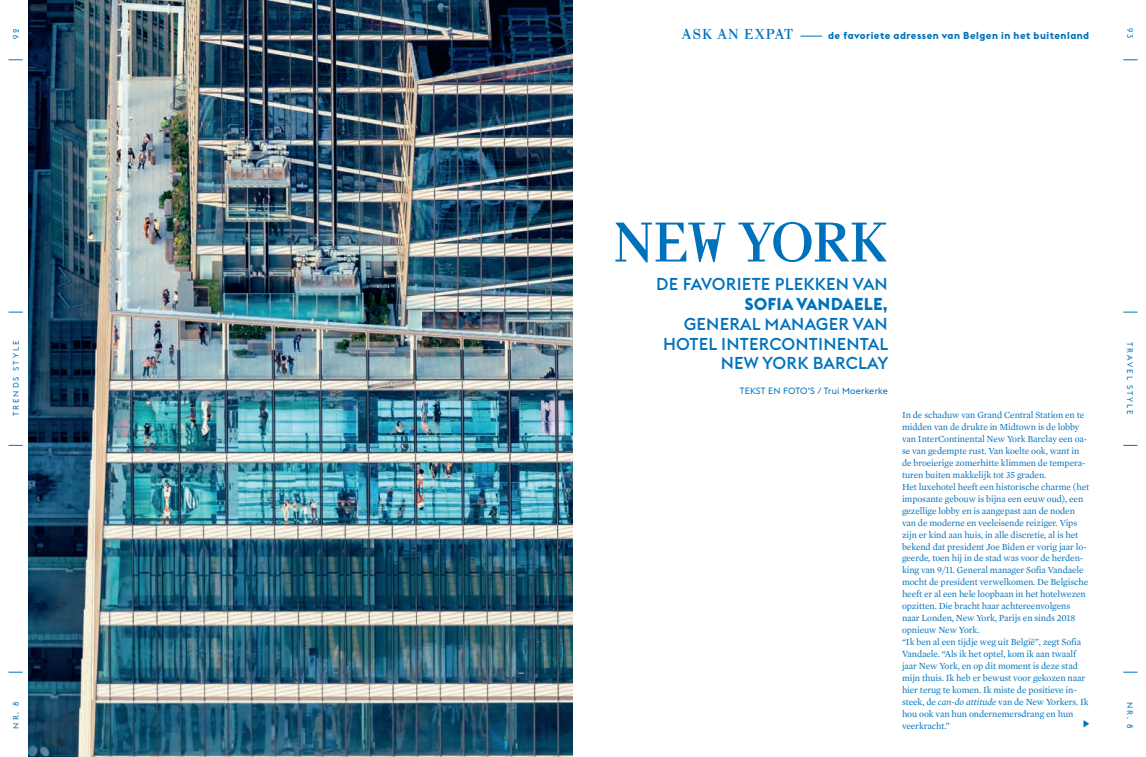
<style>
.page{position:relative;width:1146px;height:757px;background:#fff}
.page>*{position:absolute;margin:0;border:0;box-sizing:border-box;transform-origin:0 0}
.t1{font:54px "The W NYC";letter-spacing:-.035em;color:#0072bc}
.t2{font:500 17px/20px "Euclid Flex";letter-spacing:.01em;color:#0072bc;text-align:right}
.t3{font:700 17px "Euclid Flex";letter-spacing:.01em;color:#0072bc}
.t4{font:14px "The W NYC";letter-spacing:.06em;color:#0072bc}
.t5{font:700 10px "Euclid Flex";letter-spacing:.05em;color:#0072bc}
.t6{font:9.5px/11.9px "Mercury Text G1";letter-spacing:-.01em;color:#0072bc}
.t7{font:9px "Euclid Flex";letter-spacing:.03em;color:#0072bc}
.t8{font:8px "Euclid Flex";letter-spacing:.24em;color:#0072bc}
.s1{font-style:italic}
</style>
<div class="page">
<img style="left:28px;top:0;width:545px;height:757px">
<svg style="left:1083px;top:720px;width:6px;height:7px"></svg>
<svg style="left:9px;top:60px;width:14px;height:1px"></svg>
<svg style="left:9px;top:312px;width:14px;height:1px"></svg>
<svg style="left:9px;top:445px;width:14px;height:1px"></svg>
<svg style="left:9px;top:672px;width:14px;height:1px"></svg>
<svg style="left:1123px;top:60px;width:14px;height:1px"></svg>
<svg style="left:1123px;top:312px;width:14px;height:1px"></svg>
<svg style="left:1123px;top:445px;width:14px;height:1px"></svg>
<svg style="left:1123px;top:672px;width:14px;height:1px"></svg>
<svg style="left:800px;top:36px;width:21px;height:1px"></svg>
<p class="t8" style="left:11px;top:39px;width:12px;rotate:-90deg">92</p>
<h3 class="t4" style="left:681px;top:25px;width:113px">ASK AN EXPAT</h3>
<p class="t5" style="left:828px;top:29px;width:262px">de favoriete adressen van Belgen in het buitenland</p>
<p class="t8" style="left:1134px;top:28px;width:12px;rotate:90deg">93</p>
<h1 class="t1" style="left:612px;top:209px;width:276px">NEW YORK</h1>
<h2 class="t2" style="left:656px;top:274px;width:233px">DE FAVORIETE PLEKKEN VAN</h2>
<h2 class="t3" style="left:744px;top:294px;width:145px">SOFIA VANDAELE,</h2>
<h2 class="t2" style="left:663px;top:314px;width:227px">GENERAL MANAGER VAN<br>HOTEL INTERCONTINENTAL<br>NEW YORK BARCLAY</h2>
<p class="t8" style="left:11px;top:416px;width:76px;rotate:-90deg">TRENDS STYLE</p>
<p class="t8" style="left:1134px;top:342px;width:74px;rotate:90deg">TRAVEL STYLE</p>
<p class="t7" style="left:739px;top:386px;width:150px">TEKST EN FOTO’S / Trui Moerkerke</p>
<p class="t6" style="left:901px;top:408px;width:189px">In de schaduw van Grand Central Station en te midden van de drukte in Midtown is de lobby van InterContinental New York Barclay een oa&shy;se van gedempte rust. Van koelte ook, want in de broeierige zomerhitte klimmen de tempera&shy;turen buiten makkelijk tot 35 graden.<br>Het luxehotel heeft een historische charme (het imposante gebouw is bijna een eeuw oud), een gezellige lobby en is aangepast aan de noden van de moderne en veeleisende reiziger. Vips zijn er kind aan huis, in alle discretie, al is het bekend dat president Joe Biden er vorig jaar lo&shy;geerde, toen hij in de stad was voor de herden&shy;king van 9/11. General manager Sofia Vandaele mocht de president verwelkomen. De Belgische heeft er al een hele loopbaan in het hotelwezen opzitten. Die bracht haar achtereenvolgens naar Londen, New York, Parijs en sinds 2018 opnieuw New York.<br>“Ik ben al een tijdje weg uit België”, zegt Sofia Vandaele. “Als ik het optel, kom ik aan twaalf jaar New York, en op dit moment is deze stad mijn thuis. Ik heb er bewust voor gekozen naar hier terug te komen. Ik miste de positieve in&shy;steek, de <span class="s1">can-do attitude</span> van de New Yorkers. Ik hou ook van hun ondernemersdrang en hun</p>
<p class="t8" style="left:11px;top:729px;width:29px;rotate:-90deg">NR. 8</p>
<p class="t8" style="left:1134px;top:701px;width:29px;rotate:90deg">NR. 8</p>
<p class="t6" style="left:901px;top:719px;width:49px">veerkracht.”</p>
</div>
